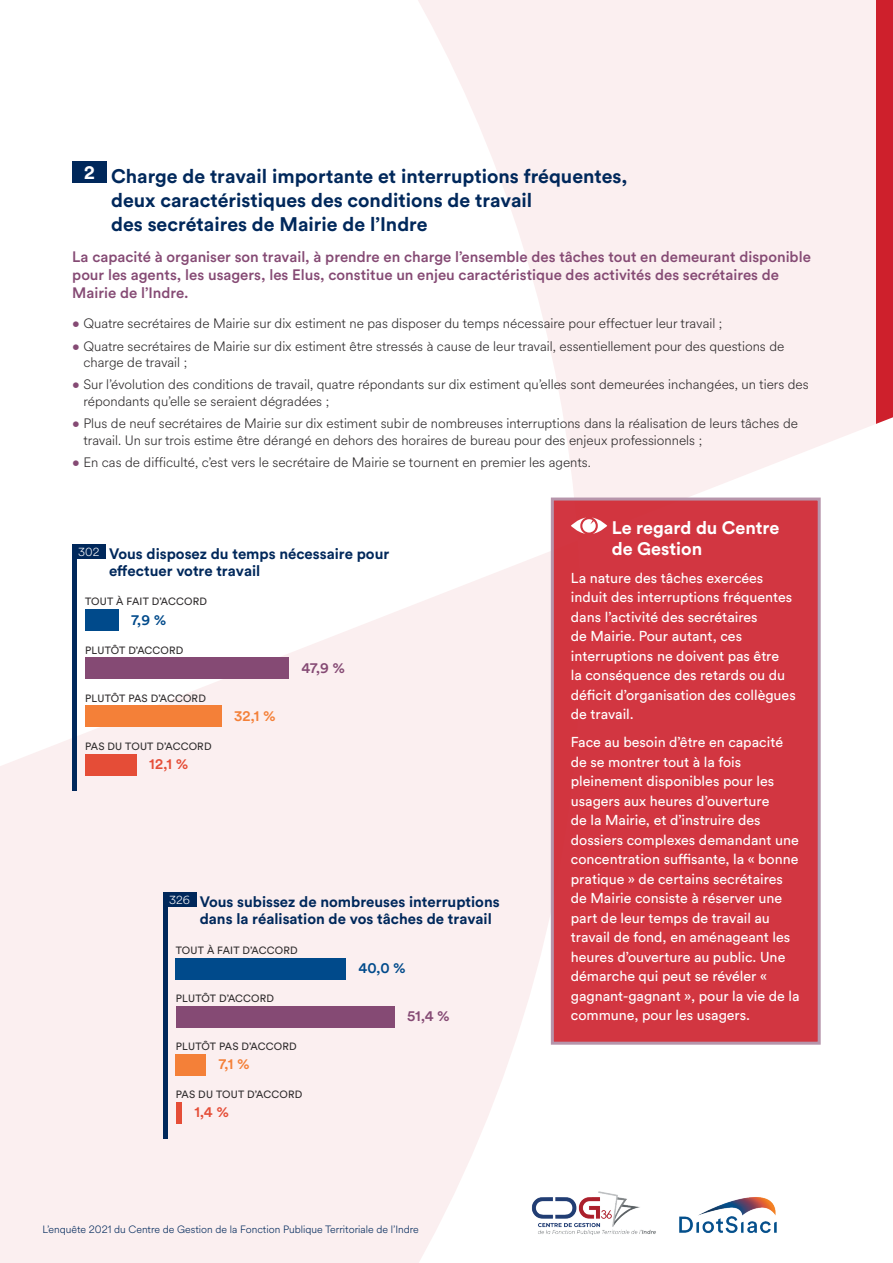
<style>
.page{position:relative;width:893px;height:1263px;background:#fff}
.page>*{position:absolute;margin:0;border:0;box-sizing:border-box;transform-origin:0 0}
.t1{font:700 19.5px/24px "Circular Std";color:#00285b}
.t2{font:700 18px/21px "Circular Std";color:#fff}
.t3{font:500 15px/18px "Circular Std";color:#854a74}
.t4{font:700 15px/16.5px "Circular Std";color:#00285b}
.t5{font:500 15px "Circular Std";color:#004a8b}
.t6{font:500 15px "Circular Std";color:#f48038}
.t7{font:500 15px "Circular Std";color:#e54d37}
.t8{font:14.25px/19.5px "Circular Std";color:#fff}
.t9{font:300 13.5px/16.5px "Circular Spotify Text";color:#2e2b2c}
.t10{font:10.5px "Circular Std";letter-spacing:.01em;color:#2e2b2c}
.t11{font:300 10.5px "Circular Spotify Text";color:#00285b}
.s1{color:#854a74}
</style>
<div class="page">
<div style="left:0;top:0;width:876px;height:1263px;background:linear-gradient(to right,#fdf8f9,#fcf4f5)"></div>
<div style="left:72px;top:162px;width:34px;height:21px;background:#00285b"></div>
<div style="left:552px;top:499px;width:267px;height:544px;background:#d23641"></div>
<svg style="left:571px;top:517px;width:36px;height:17px"></svg>
<div style="left:551px;top:497px;width:270px;height:548px;border:3px solid #b695ab"></div>
<div style="left:85px;top:658px;width:204px;height:21px;background:#854a74"></div>
<div style="left:85px;top:610px;width:34px;height:21px;background:#004a8b"></div>
<div style="left:72px;top:544px;width:5px;height:247px;background:#00285b"></div>
<div style="left:72px;top:544px;width:33px;height:15px;background:#00285b"></div>
<div style="left:85px;top:706px;width:137px;height:21px;background:#f48038"></div>
<div style="left:85px;top:754px;width:51px;height:21px;background:#e54d37"></div>
<div style="left:176px;top:1006px;width:218px;height:21px;background:#854a74"></div>
<div style="left:176px;top:958px;width:170px;height:21px;background:#004a8b"></div>
<hr style="left:163px;top:892px;width:4px;height:247px;background:#00285b">
<div style="left:163px;top:892px;width:33px;height:15px;background:#00285b"></div>
<div style="left:176px;top:1054px;width:30px;height:21px;background:#f48038"></div>
<div style="left:176px;top:1102px;width:6px;height:21px;background:#e54d37"></div>
<img style="left:674px;top:1191px;width:113px;height:55px">
<img style="left:531px;top:1191px;width:125px;height:44px">
<h1 class="t1" style="left:111px;top:164px;width:518px;text-indent:-27px"><sup>2</sup> Charge de travail importante et interruptions fréquentes, deux caractéristiques des conditions de travail<br>des secrétaires de Mairie de l’Indre</h1>
<p class="t3" style="left:72px;top:247px;width:740px">La capacité à organiser son travail, à prendre en charge l’ensemble des tâches tout en demeurant disponible pour les agents, les usagers, les Elus, constitue un enjeu caractéristique des activités des secrétaires de<br>Mairie de l’Indre.</p>
<p class="t9" style="left:72px;top:316px;width:652px"><span class="s1">•</span> Quatre secrétaires de Mairie sur dix estiment ne pas disposer du temps nécessaire pour effectuer leur travail ;</p>
<p class="t9" style="left:83px;top:338px;width:702px;text-indent:-11px"><span class="s1">•</span> Quatre secrétaires de Mairie sur dix estiment être stressés à cause de leur travail, essentiellement pour des questions de charge de travail ;</p>
<p class="t9" style="left:83px;top:377px;width:727px;text-indent:-11px"><span class="s1">•</span> Sur l’évolution des conditions de travail, quatre répondants sur dix estiment qu’elles sont demeurées inchangées, un tiers des répondants qu’elle se seraient dégradées ;</p>
<p class="t9" style="left:83px;top:415px;width:716px;text-indent:-11px"><span class="s1">•</span> Plus de neuf secrétaires de Mairie sur dix estiment subir de nombreuses interruptions dans la réalisation de leurs tâches de travail. Un sur trois estime être dérangé en dehors des horaires de bureau pour des enjeux professionnels ;</p>
<p class="t9" style="left:72px;top:454px;width:520px"><span class="s1">•</span> En cas de difficulté, c’est vers le secrétaire de Mairie se tournent en premier les agents.</p>
<p class="t4" style="left:109px;top:545px;width:282px;text-indent:-31px"><sup>302</sup> Vous disposez du temps nécessaire pour effectuer votre travail</p>
<p class="t10" style="left:85px;top:595px;width:123px">TOUT À FAIT D’ACCORD</p>
<p class="t5" style="left:131px;top:610px;width:37px">7,9 %</p>
<p class="t10" style="left:85px;top:643px;width:100px">PLUTÔT D’ACCORD</p>
<p class="t10" style="left:85px;top:691px;width:122px">PLUTÔT PAS D’ACCORD</p>
<p class="t10" style="left:85px;top:739px;width:128px">PAS DU TOUT D’ACCORD</p>
<p class="t7" style="left:149px;top:754px;width:41px">12,1 %</p>
<p class="t6" style="left:234px;top:706px;width:43px">32,1 %</p>
<p class="t3" style="left:301px;top:658px;width:45px">47,9 %</p>
<p class="t4" style="left:200px;top:893px;width:301px;text-indent:-31px"><sup>326</sup> Vous subissez de nombreuses interruptions dans la réalisation de vos tâches de travail</p>
<p class="t10" style="left:176px;top:943px;width:123px">TOUT À FAIT D’ACCORD</p>
<p class="t10" style="left:176px;top:992px;width:100px">PLUTÔT D’ACCORD</p>
<p class="t10" style="left:176px;top:1040px;width:122px">PLUTÔT PAS D’ACCORD</p>
<p class="t6" style="left:219px;top:1054px;width:32px">7,1 %</p>
<p class="t10" style="left:176px;top:1088px;width:128px">PAS DU TOUT D’ACCORD</p>
<p class="t7" style="left:194px;top:1102px;width:36px">1,4 %</p>
<p class="t5" style="left:359px;top:958px;width:49px">40,0 %</p>
<p class="t3" style="left:407px;top:1006px;width:44px">51,4 %</p>
<p class="t11" style="left:43px;top:1222px;width:378px">L’enquête 2021 du Centre de Gestion de la Fonction Publique Territoriale de l’Indre</p>
<h2 class="t2" style="left:612px;top:517px;width:169px">Le regard du Centre de Gestion</h2>
<p class="t8" style="left:571px;top:568px;width:226px">La nature des tâches exercées induit des interruptions fréquentes dans l’activité des secrétaires<br>de Mairie. Pour autant, ces interruptions ne doivent pas être<br>la conséquence des retards ou du déficit d’organisation des collègues de travail.</p>
<p class="t8" style="left:571px;top:732px;width:230px">Face au besoin d’être en capacité de se montrer tout à la fois pleinement disponibles pour les usagers aux heures d’ouverture<br>de la Mairie, et d’instruire des dossiers complexes demandant une concentration suffisante, la « bonne pratique » de certains secrétaires de Mairie consiste à réserver une part de leur temps de travail au travail de fond, en aménageant les heures d’ouverture au public. Une démarche qui peut se révéler « gagnant-gagnant », pour la vie de la commune, pour les usagers.</p>
</div>
